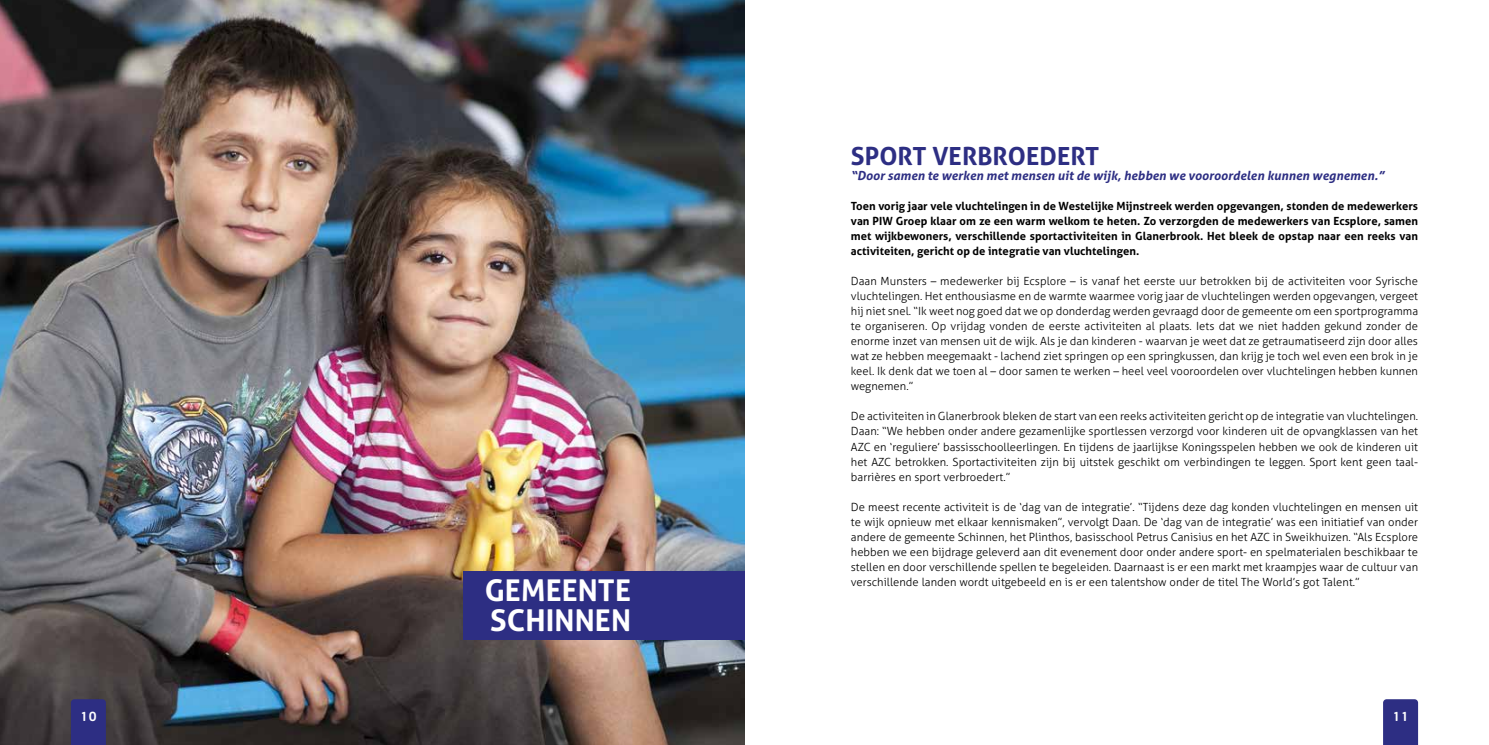
<style>
.page{position:relative;width:1489px;height:745px;background:#fff}
.page>*{position:absolute;margin:0;border:0;box-sizing:border-box;transform-origin:0 0}
.t1{font:700 30px/30px "Aller";letter-spacing:.005em;color:#fff}
.t2{font:700 25px "Aller";letter-spacing:.005em;color:#2d2e83}
.t3{font:500 13.75px "Cachet Std";color:#fff}
.t4{font:italic 700 12.5px "Aller";letter-spacing:.005em;color:#2d2e83}
.t5{font:300 11.25px/15px "Aller";letter-spacing:.005em;color:#000;text-align:justify}
.t6{font:700 11.25px/15px "Aller";letter-spacing:.005em;color:#000;text-align:justify}
</style>
<div class="page">
<div style="left:1383px;top:699px;width:34px;height:45px;background:#2d2e83"></div>
<img style="left:0;top:0;width:744px;height:744px">
<div style="left:71px;top:698px;width:35px;height:46px;background:#2d2e83"></div>
<div style="left:462px;top:570px;width:282px;height:69px;background:#2d2e83"></div>
<p class="t3" style="left:80px;top:707px;width:18px">10</p>
<h1 class="t1" style="left:485px;top:574px;width:148px">GEMEENTE<br>SCHINNEN</h1>
<h2 class="t2" style="left:850px;top:141px;width:250px">SPORT VERBROEDERT</h2>
<p class="t4" style="left:850px;top:168px;width:534px">“Door samen te werken met mensen uit de wijk, hebben we vooroordelen kunnen wegnemen.”</p>
<p class="t6" style="left:850px;top:198px;width:568px">Toen vorig jaar vele vluchtelingen in de Westelijke Mijnstreek werden opgevangen, stonden de medewerkers van PIW Groep klaar om ze een warm welkom te heten. Zo verzorgden de medewerkers van Ecsplore, samen met wijkbewoners, verschillende sportactiviteiten in Glanerbrook. Het bleek de opstap naar een reeks van activiteiten, gericht op de integratie van vluchtelingen.</p>
<p class="t5" style="left:850px;top:274px;width:568px">Daan Munsters – medewerker bij Ecsplore – is vanaf het eerste uur betrokken bij de activiteiten voor Syrische vluchtelingen. Het enthousiasme en de warmte waarmee vorig jaar de vluchtelingen werden opgevangen, vergeet hij niet snel. “Ik weet nog goed dat we op donderdag werden gevraagd door de gemeente om een sportprogramma te organiseren. Op vrijdag vonden de eerste activiteiten al plaats. Iets dat we niet hadden gekund zonder de enorme inzet van mensen uit de wijk. Als je dan kinderen - waarvan je weet dat ze getraumatiseerd zijn door alles wat ze hebben meegemaakt - lachend ziet springen op een springkussen, dan krijg je toch wel even een brok in je keel. Ik denk dat we toen al – door samen te werken – heel veel vooroordelen over vluchtelingen hebben kunnen wegnemen.”</p>
<p class="t5" style="left:850px;top:408px;width:569px">De activiteiten in Glanerbrook bleken de start van een reeks activiteiten gericht op de integratie van vluchtelingen.<br>Daan: “We hebben onder andere gezamenlijke sportlessen verzorgd voor kinderen uit de opvangklassen van het AZC en ‘reguliere’ bassisschoolleerlingen. En tijdens de jaarlijkse Koningsspelen hebben we ook de kinderen uit het AZC betrokken. Sportactiviteiten zijn bij uitstek geschikt om verbindingen te leggen. Sport kent geen taal&shy;barrières en sport verbroedert.”</p>
<p class="t5" style="left:850px;top:498px;width:568px">De meest recente activiteit is de ‘dag van de integratie’. “Tijdens deze dag konden vluchtelingen en mensen uit te wijk opnieuw met elkaar kennismaken”, vervolgt Daan. De ‘dag van de integratie’ was een initiatief van onder andere de gemeente Schinnen, het Plinthos, basisschool Petrus Canisius en het AZC in Sweikhuizen. “Als Ecsplore hebben we een bijdrage geleverd aan dit evenement door onder andere sport- en spelmaterialen beschikbaar te stellen en door verschillende spellen te begeleiden. Daarnaast is er een markt met kraampjes waar de cultuur van verschillende landen wordt uitgebeeld en is er een talentshow onder de titel The World’s got Talent.”</p>
<p class="t3" style="left:1391px;top:707px;width:18px">11</p>
</div>
